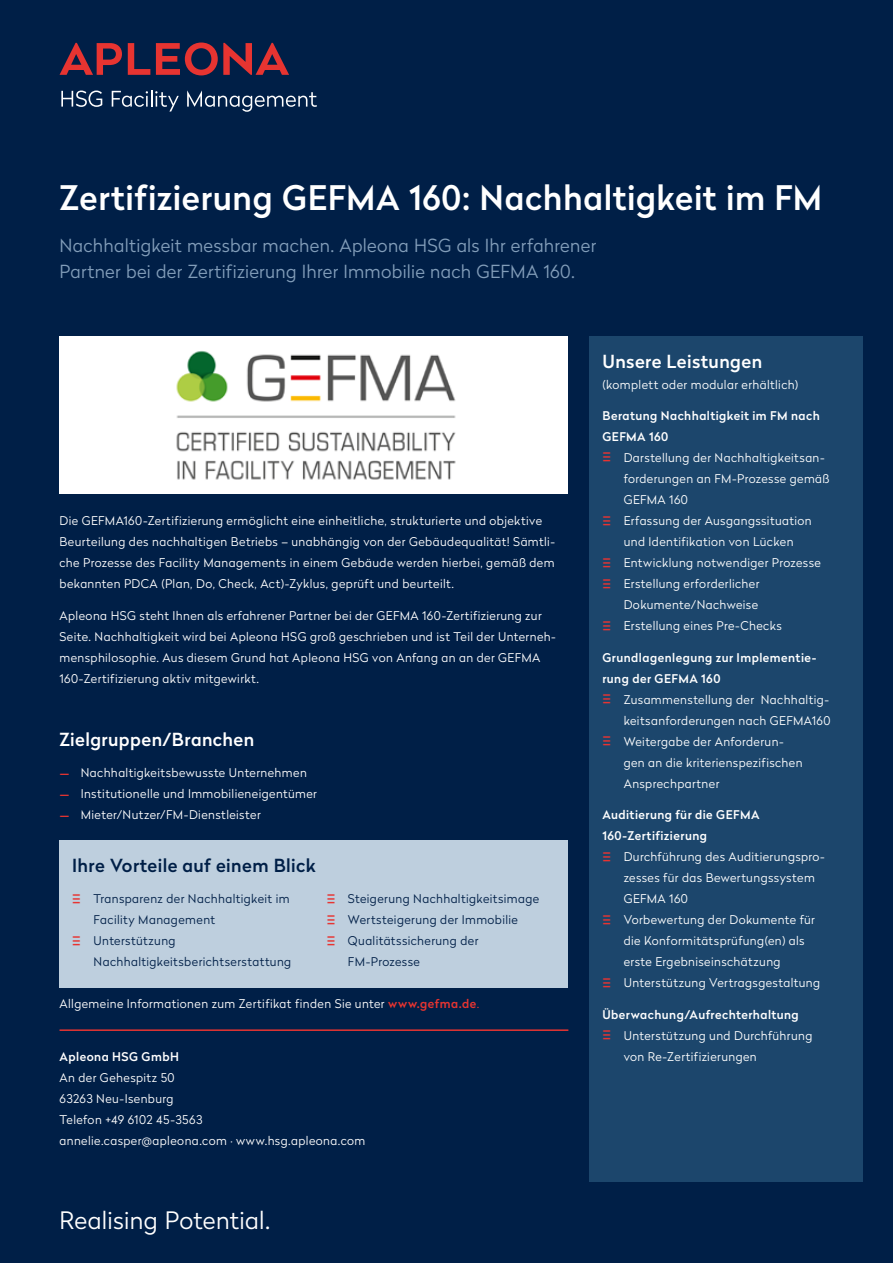
<style>
.page{position:relative;width:893px;height:1263px;background:#001f47}
.page>*{position:absolute;margin:0;border:0;box-sizing:border-box;transform-origin:0 0}
.t1{font:500 33.75px "Radikal";letter-spacing:.015em;color:#fff}
.t2{font:300 24px "Radikal";letter-spacing:.01em;color:#fff}
.t3{font:300 18px/25.5px "Radikal";letter-spacing:.02em;color:#829db9}
.t4{font:500 18px "Radikal";letter-spacing:.025em;color:#fff}
.t5{font:500 18px "Radikal";letter-spacing:.02em;color:#001f47}
.t6{font:300 12px/21px "Radikal";letter-spacing:.035em;color:#fff}
.t7{font:300 12px "Radikal";letter-spacing:.035em;color:#001f47}
.t8{font:500 12px "Radikal";letter-spacing:.04em;color:#fff}
.s1{font-size:18px;color:#e73431}
.s2{font-family:"Arial Narrow";font-weight:400;font-size:18px;color:#e73431}
.s3{font-weight:500;color:#e73431}
.s4{color:#e73431}
</style>
<div class="page">
<svg style="left:61px;top:91px;width:41px;height:16px"></svg>
<svg style="left:112px;top:90px;width:67px;height:22px"></svg>
<svg style="left:187px;top:91px;width:130px;height:21px"></svg>
<svg style="left:60px;top:43px;width:229px;height:32px"></svg>
<hr style="left:60px;top:1029px;width:508px;height:2px;background:#e73431">
<div style="left:590px;top:336px;width:273px;height:846px;background:#1c466c"></div>
<div style="left:60px;top:841px;width:508px;height:147px;background:#becfde"></div>
<div style="left:60px;top:336px;width:508px;height:158px;background:#fff"></div>
<img style="left:176px;top:351px;width:280px;height:129px">
<h1 class="t1" style="left:60px;top:174px;width:764px">Zertifizierung GEFMA 160: Nachhaltigkeit im FM</h1>
<h3 class="t3" style="left:60px;top:232px;width:538px">Nachhaltigkeit messbar machen. Apleona HSG als Ihr erfahrener<br>Partner bei der Zertifizierung Ihrer Immobilie nach GEFMA 160.</h3>
<p class="t6" style="left:60px;top:510px;width:497px">Die GEFMA160-Zertifizierung ermöglicht eine einheitliche, strukturierte und objektive Beurteilung des nachhaltigen Betriebs – unabhängig von der Gebäudequalität! Sämtli&shy;che Prozesse des Facility Managements in einem Gebäude werden hierbei, gemäß dem bekannten PDCA (Plan, Do, Check, Act)-Zyklus, geprüft und beurteilt.</p>
<p class="t6" style="left:60px;top:604px;width:498px">Apleona HSG steht Ihnen als erfahrener Partner bei der GEFMA 160-Zertifizierung zur Seite. Nachhaltigkeit wird bei Apleona HSG groß geschrieben und ist Teil der Unterneh&shy;mensphilosophie. Aus diesem Grund hat Apleona HSG von Anfang an an der GEFMA 160-Zertifizierung aktiv mitgewirkt.</p>
<h3 class="t4" style="left:60px;top:726px;width:196px">Zielgruppen/Branchen</h3>
<p class="t6" style="left:60px;top:762px;width:249px"><span class="s1">–</span> Nachhaltigkeitsbewusste Unternehmen</p>
<p class="t6" style="left:60px;top:783px;width:259px"><span class="s1">–</span> Institutionelle und Immobilieneigentümer</p>
<p class="t6" style="left:60px;top:804px;width:203px"><span class="s1">–</span> Mieter/Nutzer/FM-Dienstleister</p>
<h3 class="t5" style="left:72px;top:852px;width:245px">Ihre Vorteile auf einem Blick</h3>
<p class="t7" style="left:72px;top:891px;width:219px"><span class="s2">≡</span> Transparenz der Nachhaltigkeit im</p>
<p class="t7" style="left:94px;top:912px;width:123px">Facility Management</p>
<p class="t7" style="left:72px;top:933px;width:105px"><span class="s2">≡</span> Unterstützung</p>
<p class="t7" style="left:94px;top:954px;width:199px">Nachhaltigkeitsberichtserstattung</p>
<p class="t7" style="left:327px;top:891px;width:214px"><span class="s2">≡</span> Steigerung Nachhaltigkeitsimage</p>
<p class="t7" style="left:327px;top:912px;width:193px"><span class="s2">≡</span> Wertsteigerung der Immobilie</p>
<p class="t7" style="left:327px;top:933px;width:153px"><span class="s2">≡</span> Qualitätssicherung der</p>
<p class="t7" style="left:348px;top:954px;width:73px">FM-Prozesse</p>
<p class="t6" style="left:60px;top:993px;width:421px">Allgemeine Informationen zum Zertifikat finden Sie unter <span class="s3">www.gefma.de</span><span class="s4">.</span></p>
<p class="t8" style="left:60px;top:1048px;width:121px">Apleona HSG GmbH</p>
<p class="t6" style="left:60px;top:1066px;width:307px">An der Gehespitz 50<br>63263 Neu-Isenburg<br>Telefon +49 6102 45-3563 annelie.casper@apleona.com · www.hsg.apleona.com</p>
<h2 class="t2" style="left:60px;top:1203px;width:212px">Realising Potential.</h2>
<h3 class="t4" style="left:602px;top:348px;width:161px">Unsere Leistungen</h3>
<p class="t6" style="left:602px;top:373px;width:197px">(komplett oder modular erhältlich)</p>
<p class="t8" style="left:602px;top:407px;width:219px">Beratung Nachhaltigkeit im FM nach</p>
<p class="t8" style="left:602px;top:428px;width:67px">GEFMA 160</p>
<p class="t6" style="left:602px;top:447px;width:224px"><span class="s2">≡</span> Darstellung der Nachhaltigkeitsan-</p>
<p class="t6" style="left:624px;top:468px;width:207px">forderungen an FM-Prozesse gemäß</p>
<p class="t6" style="left:624px;top:489px;width:66px">GEFMA 160</p>
<p class="t6" style="left:602px;top:510px;width:211px"><span class="s2">≡</span> Erfassung der Ausgangssituation</p>
<p class="t6" style="left:624px;top:531px;width:171px">und Identifikation von Lücken</p>
<p class="t6" style="left:602px;top:552px;width:220px"><span class="s2">≡</span> Entwicklung notwendiger Prozesse</p>
<p class="t6" style="left:602px;top:573px;width:159px"><span class="s2">≡</span> Erstellung erforderlicher</p>
<p class="t6" style="left:624px;top:594px;width:136px">Dokumente/Nachweise</p>
<p class="t6" style="left:602px;top:615px;width:181px"><span class="s2">≡</span> Erstellung eines Pre-Checks</p>
<p class="t8" style="left:602px;top:649px;width:215px">Grundlagenlegung zur Implementie-</p>
<p class="t8" style="left:602px;top:670px;width:120px">rung der GEFMA 160</p>
<p class="t6" style="left:602px;top:688px;width:228px"><span class="s2">≡</span> Zusammenstellung der Nachhaltig-</p>
<p class="t6" style="left:624px;top:709px;width:208px">keitsanforderungen nach GEFMA160</p>
<p class="t6" style="left:602px;top:730px;width:183px"><span class="s2">≡</span> Weitergabe der Anforderun-</p>
<p class="t6" style="left:624px;top:751px;width:180px">gen an die kriterienspezifischen</p>
<p class="t6" style="left:624px;top:772px;width:97px">Ansprechpartner</p>
<p class="t8" style="left:602px;top:806px;width:159px">Auditierung für die GEFMA</p>
<p class="t8" style="left:602px;top:827px;width:106px">160-Zertifizierung</p>
<p class="t6" style="left:602px;top:846px;width:224px"><span class="s2">≡</span> Durchführung des Auditierungspro-</p>
<p class="t6" style="left:624px;top:867px;width:193px">zesses für das Bewertungssystem</p>
<p class="t6" style="left:624px;top:888px;width:66px">GEFMA 160</p>
<p class="t6" style="left:602px;top:909px;width:214px"><span class="s2">≡</span> Vorbewertung der Dokumente für</p>
<p class="t6" style="left:624px;top:930px;width:182px">die Konformitätsprüfung(en) als</p>
<p class="t6" style="left:624px;top:951px;width:158px">erste Ergebniseinschätzung</p>
<p class="t6" style="left:602px;top:972px;width:219px"><span class="s2">≡</span> Unterstützung Vertragsgestaltung</p>
<p class="t8" style="left:602px;top:1006px;width:198px">Überwachung/Aufrechterhaltung</p>
<p class="t6" style="left:602px;top:1024px;width:211px"><span class="s2">≡</span> Unterstützung und Durchführung</p>
<p class="t6" style="left:624px;top:1045px;width:135px">von Re-Zertifizierungen</p>
</div>
